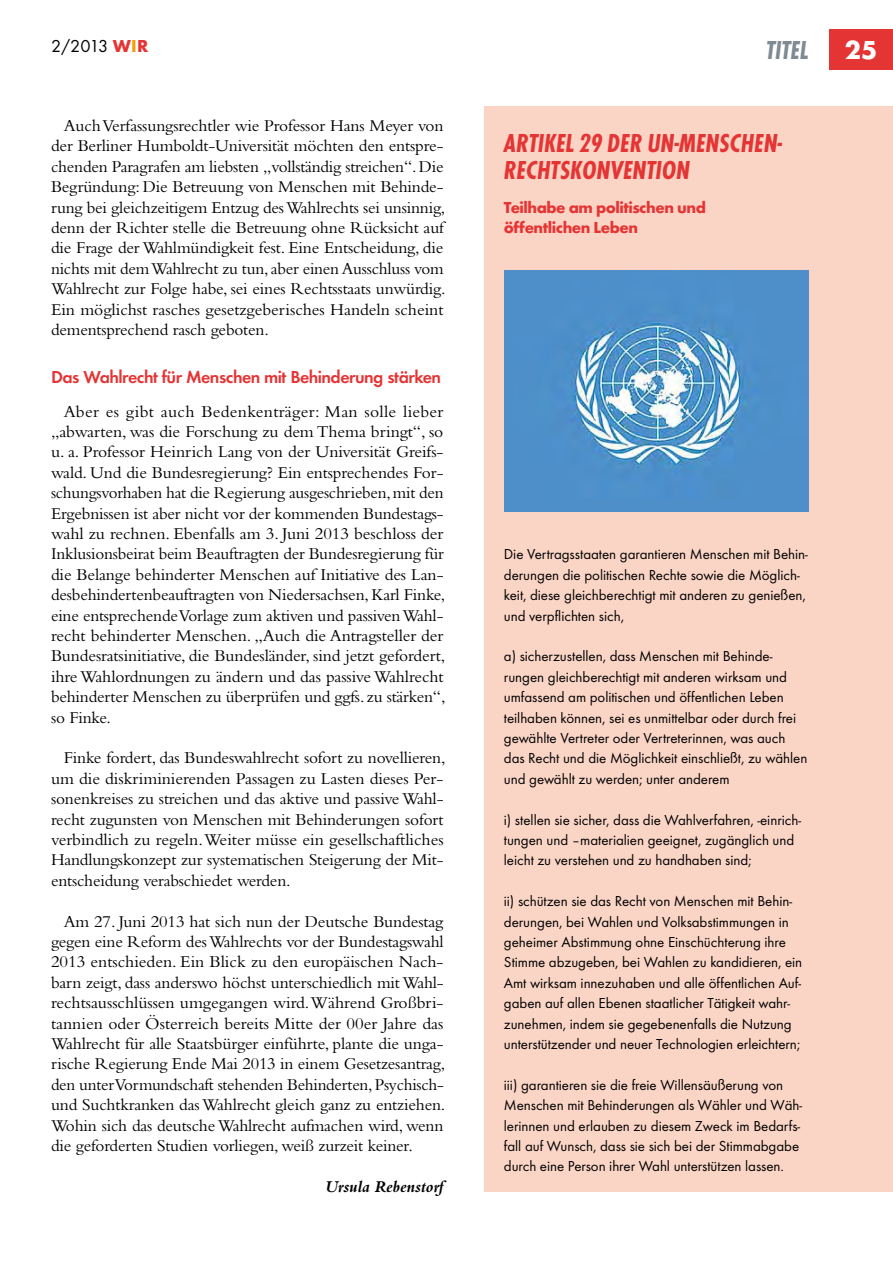
<style>
.page{position:relative;width:893px;height:1263px;background:#fff}
.page>*{position:absolute;margin:0;border:0;box-sizing:border-box;transform-origin:0 0}
.t1{font:italic 700 condensed 27px/27px "Futura T";color:#e53434}
.t2{font:italic 700 condensed 27px "Futura T";color:#7f8a93}
.t3{font:700 27px "Futura T";color:#fff}
.t4{font:600 18px "Futura T";letter-spacing:-.03em;color:#e53434}
.t5{font:18px "Futura T";color:#000}
.t6{font:17.25px/20.4px "Bembo";letter-spacing:-.01em;color:#000}
.t7{font:17.25px/20.4px "Bembo";letter-spacing:.015em;color:#000;text-align:right}
.t8{font:italic 700 17.25px "Bembo";letter-spacing:-.01em;color:#000}
.t9{font:700 16.5px/20.4px "Futura T";letter-spacing:-.03em;color:#e53434}
.t10{font:15px/20.4px "Futura T";letter-spacing:-.005em;color:#000}
.s1{font-weight:700;color:#e53434}
.s2{font-weight:700;color:#f49e00}
</style>
<div class="page">
<div style="left:829px;top:30px;width:64px;height:40px;background:#e53434"></div>
<div style="left:484px;top:106px;width:409px;height:1086px;background:#fad5c6"></div>
<img style="left:505px;top:270px;width:303px;height:241px">
<p class="t5" style="left:51px;top:36px;width:99px">2/2013 <span class="s1">W</span><span class="s2">I</span><span class="s1">R</span></p>
<h1 class="t2" style="left:766px;top:35px;width:44px">TITEL</h1>
<h1 class="t3" style="left:845px;top:34px;width:34px">25</h1>
<p class="t6" style="left:51px;top:115px;width:396px;text-indent:13px">Auch Verfassungsrechtler wie Professor Hans Meyer von der Berliner Humboldt-Universität möchten den entspre&shy;chenden Paragrafen am liebsten „vollständig streichen“. Die Begründung: Die Betreuung von Menschen mit Behinde&shy;rung bei gleichzeitigem Entzug des Wahlrechts sei unsinnig, denn der Richter stelle die Betreuung ohne Rücksicht auf die Frage der Wahlmündigkeit fest. Eine Entscheidung, die nichts mit dem Wahlrecht zu tun, aber einen Ausschluss vom Wahlrecht zur Folge habe, sei eines Rechtsstaats unwürdig.<br>Ein möglichst rasches gesetzgeberisches Handeln scheint dementsprechend rasch geboten.</p>
<p class="t4" style="left:51px;top:367px;width:392px">Das Wahlrecht für Menschen mit Behinderung stärken</p>
<p class="t7" style="left:51px;top:401px;width:394px">Aber es gibt auch Bedenkenträger: Man solle lieber „abwarten, was die Forschung zu dem Thema bringt“, so</p>
<p class="t6" style="left:51px;top:441px;width:396px">u. a. Professor Heinrich Lang von der Universität Greifs&shy;wald. Und die Bundesregierung? Ein entsprechendes For&shy;schungsvorhaben hat die Regierung ausgeschrieben, mit den Ergebnissen ist aber nicht vor der kommenden Bundestags&shy;wahl zu rechnen. Ebenfalls am 3. Juni 2013 beschloss der Inklusionsbeirat beim Beauftragten der Bundesregierung für die Belange behinderter Menschen auf Initiative des Lan&shy;desbehindertenbeauftragten von Niedersachsen, Karl Finke, eine entsprechende Vorlage zum aktiven und passiven Wahl&shy;recht behinderter Menschen. „Auch die Antragsteller der Bundesratsinitiative, die Bundesländer, sind jetzt gefordert, ihre Wahlordnungen zu ändern und das passive Wahlrecht behinderter Menschen zu überprüfen und ggfs. zu stärken“, so Finke.</p>
<p class="t6" style="left:51px;top:747px;width:396px;text-indent:13px">Finke fordert, das Bundeswahlrecht sofort zu novellieren, um die diskriminierenden Passagen zu Lasten dieses Per&shy;sonenkreises zu streichen und das aktive und passive Wahl&shy;recht zugunsten von Menschen mit Behinderungen sofort verbindlich zu regeln.Weiter müsse ein gesellschaftliches Handlungskonzept zur systematischen Steigerung der Mit&shy;entscheidung verabschiedet werden.</p>
<p class="t6" style="left:51px;top:911px;width:396px;text-indent:13px">Am 27. Juni 2013 hat sich nun der Deutsche Bundestag gegen eine Reform des Wahlrechts vor der Bundestagswahl 2013 entschieden. Ein Blick zu den europäischen Nach&shy;barn zeigt, dass anderswo höchst unterschiedlich mit Wahl&shy;rechtsausschlüssen umgegangen wird.Während Großbri&shy;tannien oder Österreich bereits Mitte der 00er Jahre das Wahlrecht für alle Staatsbürger einführte, plante die unga&shy;rische Regierung Ende Mai 2013 in einem Gesetzesantrag, den unter Vormundschaft stehenden Behinderten, Psychisch&shy;und Suchtkranken das Wahlrecht gleich ganz zu entziehen.<br>Wohin sich das deutsche Wahlrecht aufmachen wird, wenn die geforderten Studien vorliegen, weiß zurzeit keiner.</p>
<p class="t8" style="left:325px;top:1177px;width:120px">Ursula Rebenstorf</p>
<p class="t1" style="left:504px;top:129px;width:280px">ARTIKEL 29 DER UN-MENSCHEN-<br>RECHTSKONVENTION</p>
<p class="t9" style="left:504px;top:197px;width:204px">teilhabe am politischen und öffentlichen leben</p>
<p class="t10" style="left:504px;top:544px;width:306px">Die Vertragsstaaten garantieren Menschen mit Behin&shy;derungen die politischen Rechte sowie die Möglich&shy;keit, diese gleichberechtigt mit anderen zu genießen, und verpflichten sich,</p>
<p class="t10" style="left:504px;top:646px;width:305px">a) sicherzustellen, dass Menschen mit Behinde&shy;rungen gleichberechtigt mit anderen wirksam und umfassend am politischen und öffentlichen Leben teilhaben können, sei es unmittelbar oder durch frei gewählte Vertreter oder Vertreterinnen, was auch das Recht und die Möglichkeit einschließt, zu wählen und gewählt zu werden; unter anderem</p>
<p class="t10" style="left:504px;top:809px;width:299px">i) stellen sie sicher, dass die Wahlverfahren, -einrich&shy;tungen und –materialien geeignet, zugänglich und leicht zu verstehen und zu handhaben sind;</p>
<p class="t10" style="left:504px;top:891px;width:300px">ii) schützen sie das Recht von Menschen mit Behin&shy;derungen, bei Wahlen und Volksabstimmungen in geheimer Abstimmung ohne Einschüchterung ihre Stimme abzugeben, bei Wahlen zu kandidieren, ein Amt wirksam innezuhaben und alle öffentlichen Auf&shy;gaben auf allen Ebenen staatlicher Tätigkeit wahr&shy;zunehmen, indem sie gegebenenfalls die Nutzung unterstützender und neuer Technologien erleichtern;</p>
<p class="t10" style="left:504px;top:1074px;width:300px">iii) garantieren sie die freie Willensäußerung von Menschen mit Behinderungen als Wähler und Wäh&shy;lerinnen und erlauben zu diesem Zweck im Bedarfs&shy;fall auf Wunsch, dass sie sich bei der Stimmabgabe durch eine Person ihrer Wahl unterstützen lassen.</p>
</div>
